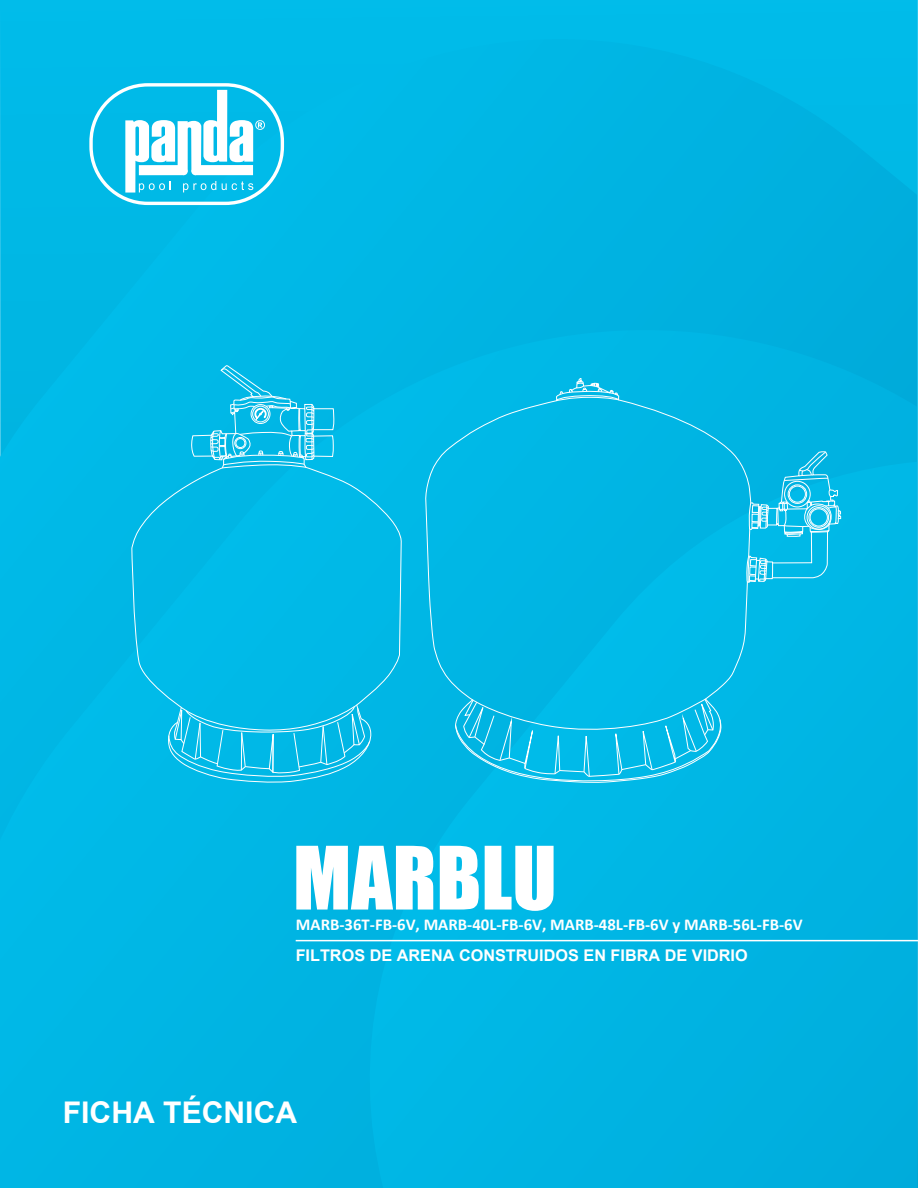
<style>
.page{position:relative;width:918px;height:1188px;background:#00bbe9}
.page>*{position:absolute;margin:0;border:0;box-sizing:border-box;transform-origin:0 0}
.t1{font:80.7px "Impact";color:#fff}
.t2{font:700 29.85px "Arial";color:#fff}
.t3{font:700 16.65px "Calibri";color:#fff}
.t4{font:700 16.05px "Arial";color:#fff}
</style>
<div class="page">
<svg style="left:0;top:39px;width:917px;height:291px;background:#00b5e4"></svg>
<div style="left:0;top:330px;width:917px;height:858px;background:#00b6e5"></div>
<div style="left:350px;top:462px;width:567px;height:726px;background:#00b5e3"></div>
<hr style="left:296px;top:940px;width:622px;height:1px;background:#fff">
<svg style="left:89px;top:32px;width:195px;height:173px"></svg>
<div style="left:191px;top:168px;width:8px;height:7px;background:#fff;border-radius:50%"></div>
<div style="left:180px;top:168px;width:8px;height:7px;background:#fff;border-radius:50%"></div>
<div style="left:131px;top:365px;width:271px;height:419px;background:#00b9e7"></div>
<svg style="left:210px;top:368px;width:105px;height:101px;background:#2cc3e9"></svg>
<div style="left:168px;top:704px;width:202px;height:263px;background:#00b6e5"></div>
<div style="left:425px;top:371px;width:327px;height:412px;background:#00b6e5"></div>
<svg style="left:747px;top:449px;width:94px;height:134px;background:#25c1e9"></svg>
<svg style="left:556px;top:379px;width:64px;height:22px"></svg>
<svg style="left:455px;top:680px;width:267px;height:102px;background:#12bde8"></svg>
<h1 class="t1" style="left:293px;top:815px;width:265px">MARBLU</h1>
<p class="t3" style="left:296px;top:912px;width:508px">MARB-36T-FB-6V, MARB-40L-FB-6V, MARB-48L-FB-6V y MARB-56L-FB-6V</p>
<p class="t4" style="left:296px;top:944px;width:454px">FILTROS DE ARENA CONSTRUIDOS EN FIBRA DE VIDRIO</p>
<h2 class="t2" style="left:63px;top:1092px;width:236px">FICHA TÉCNICA</h2>
</div>
